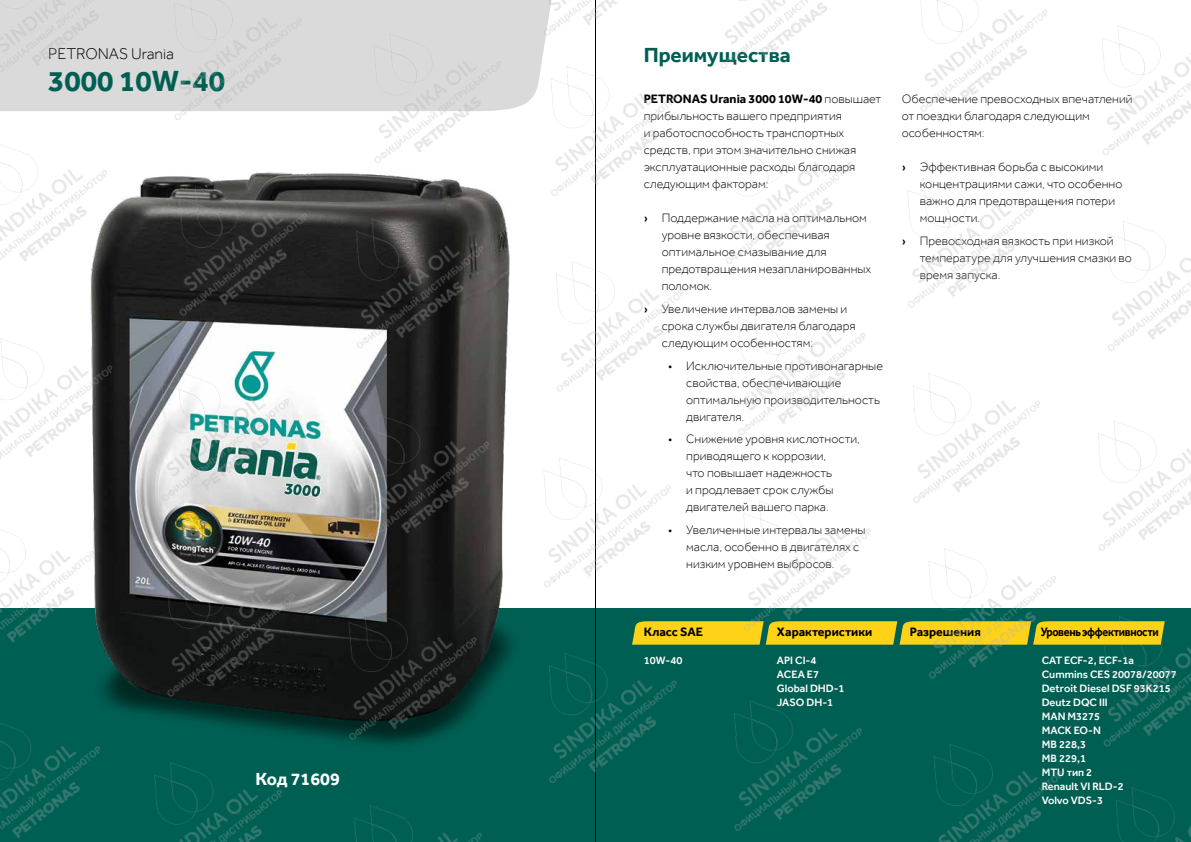
<style>
.page{position:relative;width:1191px;height:842px;background:#fff}
.page>*{position:absolute;margin:0;border:0;box-sizing:border-box;transform-origin:0 0}
.t1{font:700 30px "Effra";color:#005f53}
.t2{font:700 21px "Effra";color:#005f53}
.t3{font:700 18px "Effra";color:#fff}
.t4{font:300 16px "Effra";color:#000}
.t5{font:300 12.5px/17px "Effra";color:#000}
.t6{font:700 12.5px "Effra";color:#000}
.t7{font:700 12.5px "Effra";letter-spacing:-.03em;color:#000;scale:.88 1}
.t8{font:500 11px/14px "Effra";color:#fff}
.s1{font-weight:700}
.s2{font-weight:500}
</style>
<div class="page">
<img style="left:0;top:0;width:1190px;height:842px">
<p class="t4" style="left:48px;top:44px;width:127px">PETRONAS Urania</p>
<h1 class="t1" style="left:48px;top:63px;width:178px">3000 10W-40</h1>
<h3 class="t3" style="left:256px;top:768px;width:86px">Код 71609</h3>
<h2 class="t2" style="left:643px;top:43px;width:148px">Преимущества</h2>
<p class="t5" style="left:643px;top:90px;width:239px"><span class="s1">PETRONAS Urania 3000 10W-40</span> повышает прибыльность вашего предприятия<br>и работоспособность транспортных средств, при этом значительно снижая эксплуатационные расходы благодаря следующим факторам:</p>
<p class="t5" style="left:661px;top:209px;width:211px;text-indent:-18px"><span class="s2">›</span> Поддержание масла на оптимальном уровне вязкости, обеспечивая оптимальное смазывание для предотвращения незапланированных поломок.</p>
<p class="t5" style="left:661px;top:300px;width:195px;text-indent:-18px"><span class="s2">›</span> Увеличение интервалов замены и срока службы двигателя благодаря следующим особенностям:</p>
<p class="t5" style="left:686px;top:357px;width:198px;text-indent:-18px">• Исключительные противонагарные свойства, обеспечивающие оптимальную производительность двигателя.</p>
<p class="t5" style="left:686px;top:431px;width:175px;text-indent:-18px">• Снижение уровня кислотности, приводящего к коррозии,<br>что повышает надежность<br>и продлевает срок службы двигателей вашего парка.</p>
<p class="t5" style="left:686px;top:521px;width:181px;text-indent:-18px">• Увеличенные интервалы замены масла, особенно в двигателях с низким уровнем выбросов.</p>
<p class="t5" style="left:901px;top:91px;width:232px">Обеспечение превосходных впечатлений от поездки благодаря следующим особенностям:</p>
<p class="t5" style="left:919px;top:159px;width:204px;text-indent:-18px"><span class="s2">›</span> Эффективная борьба с высокими концентрациями сажи, что особенно важно для предотвращения потери мощности.</p>
<p class="t5" style="left:919px;top:232px;width:214px;text-indent:-18px"><span class="s2">›</span> Превосходная вязкость при низкой температуре для улучшения смазки во время запуска.</p>
<p class="t6" style="left:643px;top:625px;width:61px">Класс SAE</p>
<p class="t6" style="left:777px;top:625px;width:97px">Характеристики</p>
<p class="t6" style="left:909px;top:625px;width:73px">Разрешения</p>
<p class="t8" style="left:777px;top:653px;width:69px">API CI-4<br>ACEA E7<br>Global DHD-1<br>JASO DH-1</p>
<p class="t8" style="left:1041px;top:653px;width:136px">CAT ECF-2, ECF-1a<br>Cummins CES 20078/20077<br>Detroit Diesel DSF 93K215<br>Deutz DQC III<br>MAN M3275<br>MACK EO-N<br>MB 228,3<br>MB 229,1<br>MTU тип 2<br>Renault VI RLD-2<br>Volvo VDS-3</p>
<p class="t7" style="left:1040px;top:625px;width:136px">Уровень эффективности</p>
<p class="t8" style="left:643px;top:653px;width:40px">10W-40</p>
</div>
